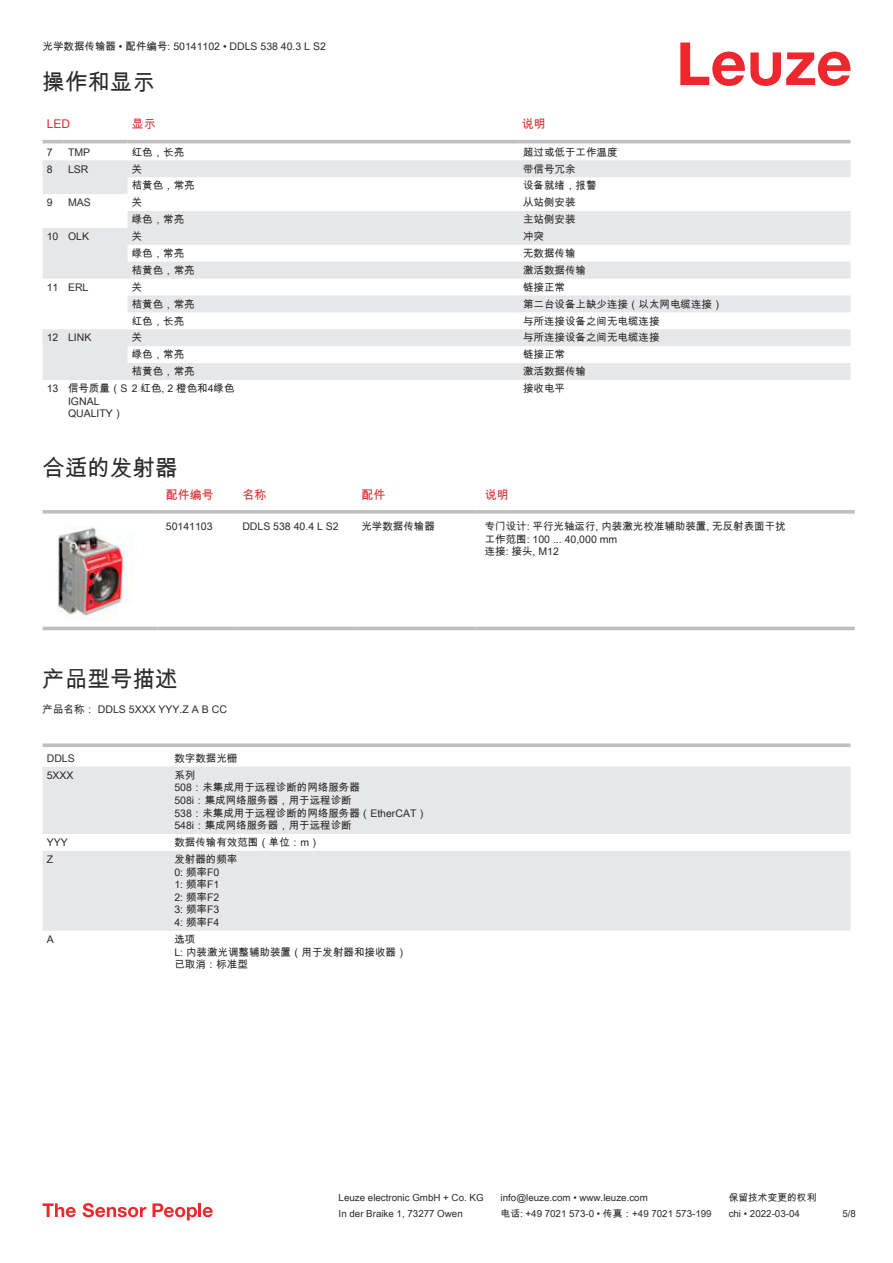
<style>
.page{position:relative;width:893px;height:1263px;background:#fff}
.page>*{position:absolute;margin:0;border:0;box-sizing:border-box;transform-origin:0 0}
.t1{font:22.5px "Arial Unicode MS";color:#2b292a}
.t2{font:12px "Arial Unicode MS";color:#db2a30}
.t3{font:10.5px/12.6px "Arial Unicode MS";color:#2b292a}
.t4{font:9.75px "Arial Unicode MS";color:#2b292a}
</style>
<div class="page">
<svg style="left:680px;top:43px;width:170px;height:43px"></svg>
<svg style="left:43px;top:160px;width:807px;height:220px;fill:#e6e7e9"></svg>
<hr style="left:43px;top:140px;width:21px;height:3px;background:#bdbfc1">
<hr style="left:64px;top:140px;width:64px;height:3px;background:#bdbfc1">
<hr style="left:128px;top:140px;width:391px;height:3px;background:#bdbfc1">
<hr style="left:519px;top:140px;width:331px;height:3px;background:#bdbfc1">
<div style="left:43px;top:626px;width:812px;height:5px;background:#eeefef"></div>
<svg style="left:43px;top:510px;width:114px;height:4px"></svg>
<svg style="left:157px;top:510px;width:77px;height:4px"></svg>
<svg style="left:234px;top:510px;width:119px;height:4px"></svg>
<svg style="left:353px;top:510px;width:123px;height:4px"></svg>
<svg style="left:476px;top:510px;width:379px;height:4px;background:#c3c5c7"></svg>
<hr style="left:43px;top:627px;width:114px;height:3px;background:#bdbfc1">
<hr style="left:157px;top:627px;width:77px;height:3px;background:#bdbfc1">
<hr style="left:234px;top:627px;width:119px;height:3px;background:#bdbfc1">
<hr style="left:353px;top:627px;width:123px;height:3px;background:#bdbfc1">
<hr style="left:476px;top:627px;width:379px;height:3px;background:#bdbfc1">
<img style="left:57px;top:527px;width:75px;height:93px">
<svg style="left:43px;top:767px;width:807px;height:164px;background:#e8e9eb"></svg>
<svg style="left:43px;top:743px;width:127px;height:4px"></svg>
<svg style="left:170px;top:743px;width:680px;height:4px;background:#c4c6c8"></svg>
<svg style="left:43px;top:1203px;width:33px;height:14px"></svg>
<svg style="left:83px;top:1203px;width:63px;height:14px"></svg>
<svg style="left:153px;top:1203px;width:44px;height:17px"></svg>
<hr style="left:198px;top:1203px;width:3px;height:14px;background:#ed272d">
<svg style="left:203px;top:1207px;width:10px;height:10px"></svg>
<p class="t3" style="left:43px;top:40px;width:285px">光学数据传输器 • 配件编号: 50141102 • DDLS 538 40.3 L S2</p>
<h1 class="t1" style="left:43px;top:66px;width:114px">操作和显示</h1>
<p class="t2" style="left:47px;top:117px;width:25px">LED</p>
<p class="t2" style="left:132px;top:115px;width:25px">显示</p>
<p class="t2" style="left:522px;top:115px;width:25px">说明</p>
<p class="t3" style="left:47px;top:145px;width:7px">7</p>
<p class="t3" style="left:68px;top:145px;width:24px">TMP</p>
<p class="t3" style="left:132px;top:145px;width:54px">红色，长亮</p>
<p class="t3" style="left:523px;top:145px;width:96px">超过或低于工作温度</p>
<p class="t3" style="left:47px;top:162px;width:7px">8</p>
<p class="t3" style="left:68px;top:162px;width:22px">LSR</p>
<p class="t3" style="left:132px;top:162px;width:12px">关</p>
<p class="t3" style="left:523px;top:162px;width:54px">带信号冗余</p>
<p class="t3" style="left:132px;top:179px;width:65px">桔黄色，常亮</p>
<p class="t3" style="left:523px;top:179px;width:75px">设备就绪，报警</p>
<p class="t3" style="left:47px;top:196px;width:7px">9</p>
<p class="t3" style="left:68px;top:196px;width:24px">MAS</p>
<p class="t3" style="left:132px;top:196px;width:12px">关</p>
<p class="t3" style="left:523px;top:196px;width:54px">从站侧安装</p>
<p class="t3" style="left:132px;top:213px;width:54px">绿色，常亮</p>
<p class="t3" style="left:523px;top:213px;width:54px">主站侧安装</p>
<p class="t3" style="left:47px;top:230px;width:44px">10 OLK</p>
<p class="t3" style="left:132px;top:230px;width:12px">关</p>
<p class="t3" style="left:523px;top:230px;width:22px">冲突</p>
<p class="t3" style="left:132px;top:247px;width:54px">绿色，常亮</p>
<p class="t3" style="left:523px;top:247px;width:54px">无数据传输</p>
<p class="t3" style="left:132px;top:264px;width:65px">桔黄色，常亮</p>
<p class="t3" style="left:523px;top:264px;width:64px">激活数据传输</p>
<p class="t3" style="left:47px;top:281px;width:43px">11 ERL</p>
<p class="t3" style="left:132px;top:281px;width:12px">关</p>
<p class="t3" style="left:523px;top:281px;width:43px">链接正常</p>
<p class="t3" style="left:132px;top:297px;width:65px">桔黄色，常亮</p>
<p class="t3" style="left:523px;top:297px;width:201px">第二台设备上缺少连接（以太网电缆连接）</p>
<p class="t3" style="left:132px;top:314px;width:54px">红色，长亮</p>
<p class="t3" style="left:523px;top:314px;width:138px">与所连接设备之间无电缆连接</p>
<p class="t3" style="left:47px;top:331px;width:46px">12 LINK</p>
<p class="t3" style="left:132px;top:331px;width:12px">关</p>
<p class="t3" style="left:523px;top:331px;width:138px">与所连接设备之间无电缆连接</p>
<p class="t3" style="left:132px;top:348px;width:54px">绿色，常亮</p>
<p class="t3" style="left:523px;top:348px;width:43px">链接正常</p>
<p class="t3" style="left:132px;top:365px;width:65px">桔黄色，常亮</p>
<p class="t3" style="left:523px;top:365px;width:64px">激活数据传输</p>
<p class="t3" style="left:68px;top:382px;width:168px;text-indent:-21px">13 信号质量（S 2 红色, 2 橙色和4绿色<br>IGNAL<br>QUALITY）</p>
<p class="t3" style="left:523px;top:382px;width:43px">接收电平</p>
<h1 class="t1" style="left:43px;top:452px;width:136px">合适的发射器</h1>
<p class="t2" style="left:166px;top:486px;width:49px">配件编号</p>
<p class="t2" style="left:242px;top:486px;width:25px">名称</p>
<p class="t2" style="left:361px;top:486px;width:25px">配件</p>
<p class="t2" style="left:485px;top:486px;width:25px">说明</p>
<p class="t3" style="left:166px;top:520px;width:48px">50141103</p>
<p class="t3" style="left:242px;top:520px;width:98px">DDLS 538 40.4 L S2</p>
<p class="t3" style="left:361px;top:520px;width:75px">光学数据传输器</p>
<p class="t3" style="left:485px;top:520px;width:303px">专门设计: 平行光轴运行, 内装激光校准辅助装置, 无反射表面干扰工作范围: 100 ... 40,000 mm<br>连接: 接头, M12</p>
<h1 class="t1" style="left:43px;top:662px;width:136px">产品型号描述</h1>
<p class="t3" style="left:43px;top:702px;width:186px">产品名称： DDLS 5XXX YYY.Z A B CC</p>
<p class="t3" style="left:47px;top:752px;width:30px">DDLS</p>
<p class="t3" style="left:174px;top:752px;width:64px">数字数据光栅</p>
<p class="t3" style="left:47px;top:769px;width:28px">5XXX</p>
<p class="t3" style="left:174px;top:769px;width:254px">系列<br>508：未集成用于远程诊断的网络服务器<br>508i：集成网络服务器，用于远程诊断<br>538：未集成用于远程诊断的网络服务器（EtherCAT）<br>548i：集成网络服务器，用于远程诊断</p>
<p class="t3" style="left:47px;top:836px;width:23px">YYY</p>
<p class="t3" style="left:174px;top:836px;width:147px">数据传输有效范围（单位：m）</p>
<p class="t3" style="left:47px;top:853px;width:8px">Z</p>
<p class="t3" style="left:174px;top:853px;width:64px">发射器的频率<br>0: 频率F0<br>1: 频率F1<br>2: 频率F2<br>3: 频率F3<br>4: 频率F4</p>
<p class="t3" style="left:47px;top:933px;width:9px">A</p>
<p class="t3" style="left:174px;top:933px;width:234px">选项<br>L: 内装激光调整辅助装置（用于发射器和接收器）已取消：标准型</p>
<p class="t4" style="left:339px;top:1191px;width:146px">Leuze electronic GmbH + Co. KG</p>
<p class="t4" style="left:501px;top:1191px;width:149px">info@leuze.com • www.leuze.com</p>
<p class="t4" style="left:729px;top:1191px;width:89px">保留技术变更的权利</p>
<p class="t4" style="left:339px;top:1206px;width:126px">In der Braike 1, 73277 Owen</p>
<p class="t4" style="left:501px;top:1206px;width:212px">电话: +49 7021 573-0 • 传真：+49 7021 573-199</p>
<p class="t4" style="left:729px;top:1206px;width:73px">chi • 2022-03-04</p>
<p class="t4" style="left:842px;top:1206px;width:15px">5 /8</p>
</div>
